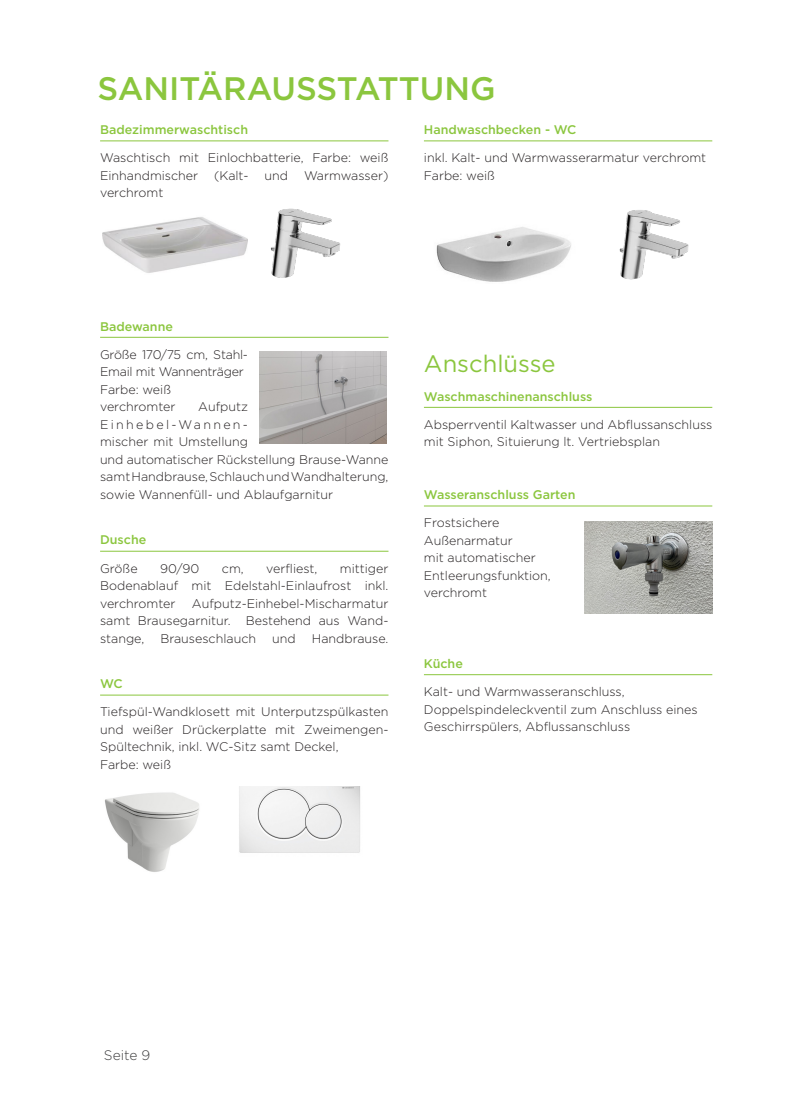
<style>
.page{position:relative;width:808px;height:1117px;background:#fff}
.page>*{position:absolute;margin:0;border:0;box-sizing:border-box;transform-origin:0 0}
.t1{font:500 32.5px "Gotham";color:#8bc63e}
.t2{font:23.75px "Gotham";color:#8bc63e}
.t3{font:300 13.75px "Gotham";color:#3e3e3f}
.t4{font:300 12.5px/17.5px "Gotham";color:#231f20}
.t5{font:500 12.5px "Gotham";color:#8bc63e}
.t6{font:300 12.5px/17.5px "Gotham";letter-spacing:-.02em;color:#231f20}
</style>
<div class="page">
<hr style="left:100px;top:140px;width:288px;height:1px;background:#8bc63e">
<hr style="left:100px;top:337px;width:288px;height:1px;background:#8bc63e">
<hr style="left:100px;top:550px;width:288px;height:1px;background:#8bc63e">
<hr style="left:100px;top:694px;width:288px;height:1px;background:#8bc63e">
<img style="left:102px;top:217px;width:146px;height:56px">
<img style="left:104px;top:792px;width:95px;height:80px">
<img style="left:239px;top:786px;width:121px;height:67px">
<hr style="left:424px;top:140px;width:288px;height:1px;background:#8bc63e">
<hr style="left:424px;top:407px;width:288px;height:1px;background:#8bc63e">
<hr style="left:424px;top:505px;width:288px;height:1px;background:#8bc63e">
<hr style="left:424px;top:674px;width:288px;height:1px;background:#8bc63e">
<img style="left:436px;top:227px;width:135px;height:55px">
<img style="left:270px;top:208px;width:71px;height:70px">
<img style="left:585px;top:521px;width:127px;height:92px">
<img style="left:259px;top:351px;width:127px;height:92px">
<img style="left:619px;top:210px;width:70px;height:70px">
<h1 class="t1" style="left:97px;top:71px;width:400px">SANITÄRAUSSTATTUNG</h1>
<p class="t5" style="left:100px;top:123px;width:149px">Badezimmerwaschtisch</p>
<p class="t4" style="left:100px;top:149px;width:290px">Waschtisch mit Einlochbatterie, Farbe: weiß<br>Einhandmischer</p>
<p class="t4" style="left:214px;top:167px;width:36px">(Kalt-</p>
<p class="t4" style="left:265px;top:167px;width:25px">und</p>
<p class="t4" style="left:304px;top:167px;width:86px">Warmwasser)</p>
<p class="t4" style="left:100px;top:184px;width:65px">verchromt</p>
<p class="t5" style="left:424px;top:123px;width:154px">Handwaschbecken - WC</p>
<p class="t4" style="left:424px;top:149px;width:284px">inkl. Kalt- und Warmwasserarmatur verchromt<br>Farbe: weiß</p>
<p class="t5" style="left:100px;top:319px;width:74px">Badewanne</p>
<p class="t6" style="left:100px;top:346px;width:149px">Größe 170/75 cm, Stahl-<br>Email mit Wannenträger<br>Farbe: weiß verchromter</p>
<p class="t4" style="left:100px;top:398px;width:290px;text-indent:98px">Aufputz<br>Einhebel-Wannen-<br>mischer mit Umstellung<br>und automatischer Rück stellung Brause-Wanne samt Handbrause, Schlauch und Wandhalterung, sowie Wannenfüll- und Ablaufgarnitur</p>
<p class="t5" style="left:100px;top:533px;width:48px">Dusche</p>
<p class="t4" style="left:100px;top:559px;width:39px">Größe</p>
<p class="t4" style="left:160px;top:559px;width:41px">90/90</p>
<p class="t4" style="left:222px;top:559px;width:23px">cm,</p>
<p class="t4" style="left:266px;top:559px;width:53px">verfliest,</p>
<p class="t4" style="left:100px;top:559px;width:290px;text-align:justify;text-indent:240px">mittiger Bodenablauf mit Edelstahl-Einlaufrost inkl. verchromter</p>
<p class="t4" style="left:100px;top:594px;width:290px;text-align:justify;text-indent:92px">Aufputz-Einhebel-Mischarmatur samt Brausegarnitur. Bestehend aus Wand&shy;stange,</p>
<p class="t4" style="left:160px;top:629px;width:97px">Brauseschlauch</p>
<p class="t4" style="left:272px;top:629px;width:25px">und</p>
<p class="t4" style="left:312px;top:629px;width:78px">Handbrause.</p>
<p class="t5" style="left:100px;top:677px;width:24px">WC</p>
<p class="t4" style="left:100px;top:703px;width:290px">Tiefspül-Wandklosett mit Unterputzspülkasten und weißer Drückerplatte mit Zweimengen-Spültechnik, inkl. WC-Sitz samt Deckel,<br>Farbe: weiß</p>
<h2 class="t2" style="left:424px;top:353px;width:133px">Anschlüsse</h2>
<p class="t5" style="left:424px;top:389px;width:170px">Waschmaschinenanschluss</p>
<p class="t4" style="left:424px;top:416px;width:290px">Absperrventil Kaltwasser und Abfluss anschluss mit Siphon, Situierung lt. Vertriebsplan</p>
<p class="t5" style="left:424px;top:488px;width:153px">Wasseranschluss Garten</p>
<p class="t4" style="left:424px;top:514px;width:128px">Frostsichere<br>Außenarmatur<br>mit auto matischer<br>Entleerungsfunktion, verchromt</p>
<p class="t5" style="left:424px;top:656px;width:41px">Küche</p>
<p class="t4" style="left:424px;top:683px;width:275px">Kalt- und Warmwasseranschluss,<br>Doppelspindeleckventil zum Anschluss eines<br>Geschirrspülers, Abflussanschluss</p>
<p class="t3" style="left:104px;top:1048px;width:48px">Seite 9</p>
</div>
